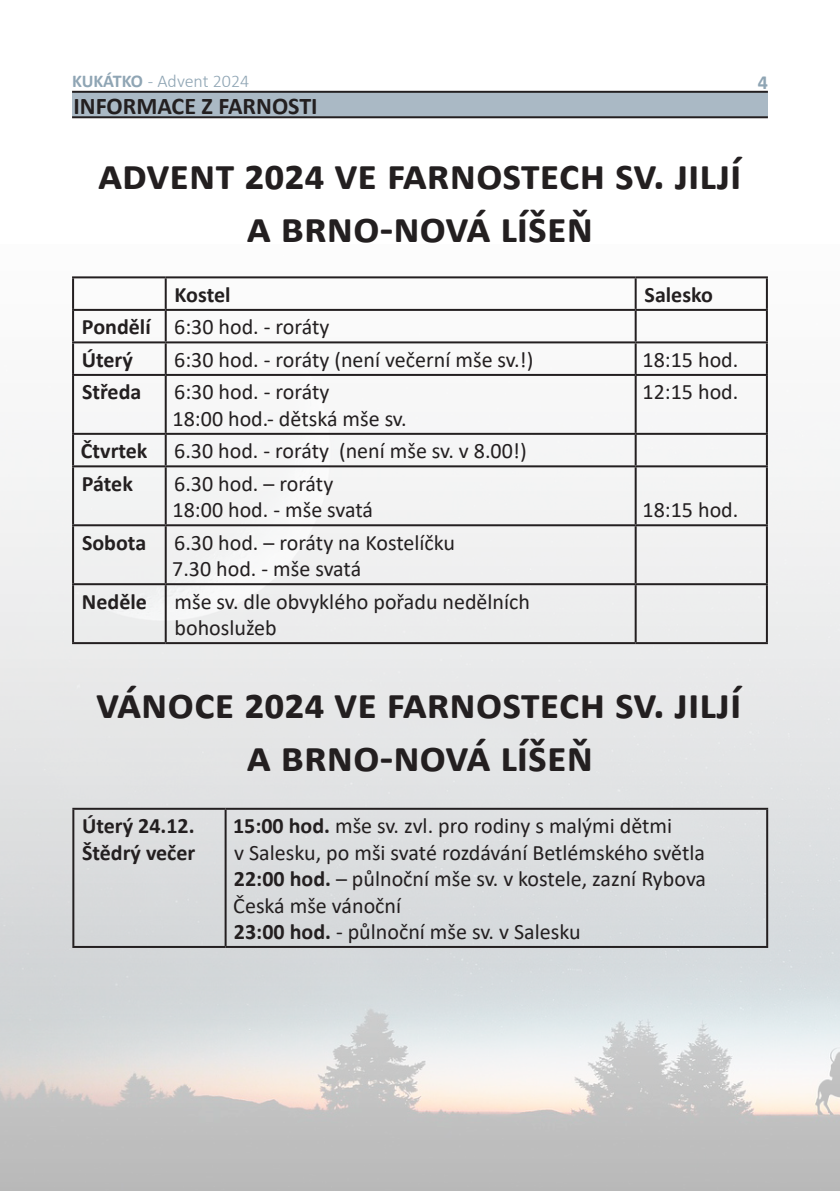
<style>
.page{position:relative;width:840px;height:1191px;background:#fff}
.page>*{position:absolute;margin:0;border:0;box-sizing:border-box;transform-origin:0 0}
.t1{font:700 44px "Calibri";color:#231f20}
.t2{font:700 24px "Calibri";color:#231f20}
.t3{font:22px/26.4px "Calibri";color:#231f20}
.t4{font:700 22px "Calibri";color:#231f20}
.t5{font:700 20px "Calibri";color:#8fa5b4}
.t6{font:300 18px "Calibri";color:#8fa5b4}
.s1{font-weight:700}
</style>
<div class="page">
<img style="left:0;top:276px;width:839px;height:915px">
<div style="left:72px;top:92px;width:695px;height:24px;background:#aab9c5"></div>
<hr style="left:72px;top:91px;width:695px;height:2px;background:#231f20">
<hr style="left:72px;top:116px;width:695px;height:2px;background:#231f20">
<hr style="left:72px;top:276px;width:94px;height:2px;background:#231f20">
<hr style="left:72px;top:278px;width:2px;height:31px;background:#231f20">
<hr style="left:166px;top:276px;width:469px;height:2px;background:#231f20">
<hr style="left:165px;top:278px;width:2px;height:31px;background:#231f20">
<hr style="left:635px;top:276px;width:132px;height:2px;background:#231f20">
<hr style="left:634px;top:278px;width:2px;height:31px;background:#231f20">
<hr style="left:765px;top:278px;width:2px;height:31px;background:#231f20">
<hr style="left:72px;top:309px;width:94px;height:2px;background:#231f20">
<hr style="left:72px;top:311px;width:2px;height:30px;background:#231f20">
<hr style="left:166px;top:309px;width:469px;height:2px;background:#231f20">
<hr style="left:165px;top:311px;width:2px;height:30px;background:#231f20">
<hr style="left:635px;top:309px;width:132px;height:2px;background:#231f20">
<hr style="left:634px;top:311px;width:2px;height:30px;background:#231f20">
<hr style="left:765px;top:311px;width:2px;height:30px;background:#231f20">
<hr style="left:72px;top:341px;width:94px;height:2px;background:#231f20">
<hr style="left:72px;top:343px;width:2px;height:31px;background:#231f20">
<hr style="left:166px;top:341px;width:469px;height:2px;background:#231f20">
<hr style="left:165px;top:343px;width:2px;height:31px;background:#231f20">
<hr style="left:635px;top:341px;width:132px;height:2px;background:#231f20">
<hr style="left:634px;top:343px;width:2px;height:31px;background:#231f20">
<hr style="left:765px;top:343px;width:2px;height:31px;background:#231f20">
<hr style="left:72px;top:374px;width:94px;height:2px;background:#231f20">
<hr style="left:72px;top:376px;width:2px;height:57px;background:#231f20">
<hr style="left:166px;top:374px;width:469px;height:2px;background:#231f20">
<hr style="left:165px;top:376px;width:2px;height:57px;background:#231f20">
<hr style="left:635px;top:374px;width:132px;height:2px;background:#231f20">
<hr style="left:634px;top:376px;width:2px;height:57px;background:#231f20">
<hr style="left:765px;top:376px;width:2px;height:57px;background:#231f20">
<hr style="left:72px;top:433px;width:94px;height:2px;background:#231f20">
<hr style="left:72px;top:435px;width:2px;height:30px;background:#231f20">
<hr style="left:166px;top:433px;width:469px;height:2px;background:#231f20">
<hr style="left:165px;top:435px;width:2px;height:30px;background:#231f20">
<hr style="left:635px;top:433px;width:132px;height:2px;background:#231f20">
<hr style="left:634px;top:435px;width:2px;height:30px;background:#231f20">
<hr style="left:765px;top:435px;width:2px;height:30px;background:#231f20">
<hr style="left:72px;top:465px;width:94px;height:2px;background:#231f20">
<hr style="left:72px;top:467px;width:2px;height:57px;background:#231f20">
<hr style="left:166px;top:465px;width:469px;height:2px;background:#231f20">
<hr style="left:165px;top:467px;width:2px;height:57px;background:#231f20">
<hr style="left:635px;top:465px;width:132px;height:2px;background:#231f20">
<hr style="left:634px;top:467px;width:2px;height:57px;background:#231f20">
<hr style="left:765px;top:467px;width:2px;height:57px;background:#231f20">
<hr style="left:72px;top:524px;width:94px;height:2px;background:#231f20">
<hr style="left:72px;top:526px;width:2px;height:57px;background:#231f20">
<hr style="left:166px;top:524px;width:469px;height:2px;background:#231f20">
<hr style="left:165px;top:526px;width:2px;height:57px;background:#231f20">
<hr style="left:635px;top:524px;width:132px;height:2px;background:#231f20">
<hr style="left:634px;top:526px;width:2px;height:57px;background:#231f20">
<hr style="left:765px;top:526px;width:2px;height:57px;background:#231f20">
<hr style="left:72px;top:583px;width:94px;height:2px;background:#231f20">
<hr style="left:72px;top:585px;width:2px;height:57px;background:#231f20">
<hr style="left:166px;top:583px;width:469px;height:2px;background:#231f20">
<hr style="left:165px;top:585px;width:2px;height:57px;background:#231f20">
<hr style="left:635px;top:583px;width:132px;height:2px;background:#231f20">
<hr style="left:634px;top:585px;width:2px;height:57px;background:#231f20">
<hr style="left:765px;top:585px;width:2px;height:57px;background:#231f20">
<hr style="left:72px;top:642px;width:94px;height:2px;background:#231f20">
<hr style="left:166px;top:642px;width:469px;height:2px;background:#231f20">
<hr style="left:635px;top:642px;width:132px;height:2px;background:#231f20">
<hr style="left:72px;top:807px;width:153px;height:2px;background:#231f20">
<hr style="left:72px;top:809px;width:2px;height:137px;background:#231f20">
<hr style="left:225px;top:807px;width:542px;height:2px;background:#231f20">
<hr style="left:224px;top:809px;width:2px;height:137px;background:#231f20">
<hr style="left:765px;top:809px;width:2px;height:137px;background:#231f20">
<hr style="left:72px;top:946px;width:153px;height:2px;background:#231f20">
<hr style="left:225px;top:946px;width:542px;height:2px;background:#231f20">
<p class="t6" style="left:72px;top:70px;width:179px"><span class="s1">KUKÁTKO</span> - Advent 2024</p>
<p class="t5" style="left:757px;top:68px;width:12px">4</p>
<p class="t2" style="left:73px;top:89px;width:245px">INFORMACE Z FARNOSTI</p>
<p class="t1" style="left:98px;top:143px;width:644px">Advent 2024 ve farnostech sv. Jiljí</p>
<p class="t1" style="left:247px;top:196px;width:347px">a Brno-Nová Líšeň</p>
<p class="t4" style="left:174px;top:279px;width:57px">Kostel</p>
<p class="t4" style="left:644px;top:279px;width:70px">Salesko</p>
<p class="t4" style="left:82px;top:311px;width:70px">Pondělí</p>
<p class="t3" style="left:174px;top:313px;width:157px">6:30 hod. - roráty</p>
<p class="t4" style="left:82px;top:344px;width:53px">Úterý</p>
<p class="t3" style="left:174px;top:346px;width:360px">6:30 hod. - roráty (není večerní mše sv.!)</p>
<p class="t3" style="left:642px;top:346px;width:97px">18:15 hod.</p>
<p class="t4" style="left:82px;top:376px;width:61px">Středa</p>
<p class="t3" style="left:174px;top:378px;width:157px">6:30 hod. - roráty</p>
<p class="t3" style="left:172px;top:405px;width:235px">18:00 hod.- dětská mše sv.</p>
<p class="t3" style="left:642px;top:378px;width:97px">12:15 hod.</p>
<p class="t4" style="left:81px;top:435px;width:68px">Čtvrtek</p>
<p class="t3" style="left:174px;top:437px;width:354px">6.30 hod. - roráty (není mše sv. v 8.00!)</p>
<p class="t4" style="left:82px;top:468px;width:52px">Pátek</p>
<p class="t3" style="left:172px;top:470px;width:202px">6.30 hod. – roráty<br>18:00 hod. - mše svatá</p>
<p class="t4" style="left:82px;top:527px;width:66px">Sobota</p>
<p class="t3" style="left:172px;top:529px;width:284px">6.30 hod. – roráty na Kostelíčku<br>7.30 hod. - mše svatá</p>
<p class="t4" style="left:82px;top:586px;width:66px">Neděle</p>
<p class="t3" style="left:174px;top:587px;width:357px">mše sv. dle obvyklého pořadu nedělních bohoslužeb</p>
<p class="t3" style="left:642px;top:496px;width:97px">18:15 hod.</p>
<p class="t1" style="left:96px;top:672px;width:646px">Vánoce 2024 ve farnostech sv. Jiljí</p>
<p class="t1" style="left:247px;top:725px;width:347px">a Brno-Nová Líšeň</p>
<p class="t4" style="left:82px;top:810px;width:114px">Úterý 24.12.</p>
<p class="t4" style="left:82px;top:837px;width:115px">Štědrý večer</p>
<p class="t3" style="left:233px;top:812px;width:473px"><span class="s1">15:00 hod.</span> mše sv. zvl. pro rodiny s malými dětmi<br>v Salesku, po mši svaté rozdávání Betlémského světla</p>
<p class="t3" style="left:233px;top:865px;width:474px"><span class="s1">22:00 hod.</span> – půlnoční mše sv. v kostele, zazní Rybova<br>Česká mše vánoční</p>
<p class="t3" style="left:234px;top:918px;width:348px"><span class="s1">23:00 hod.</span> - půlnoční mše sv. v Salesku</p>
</div>
